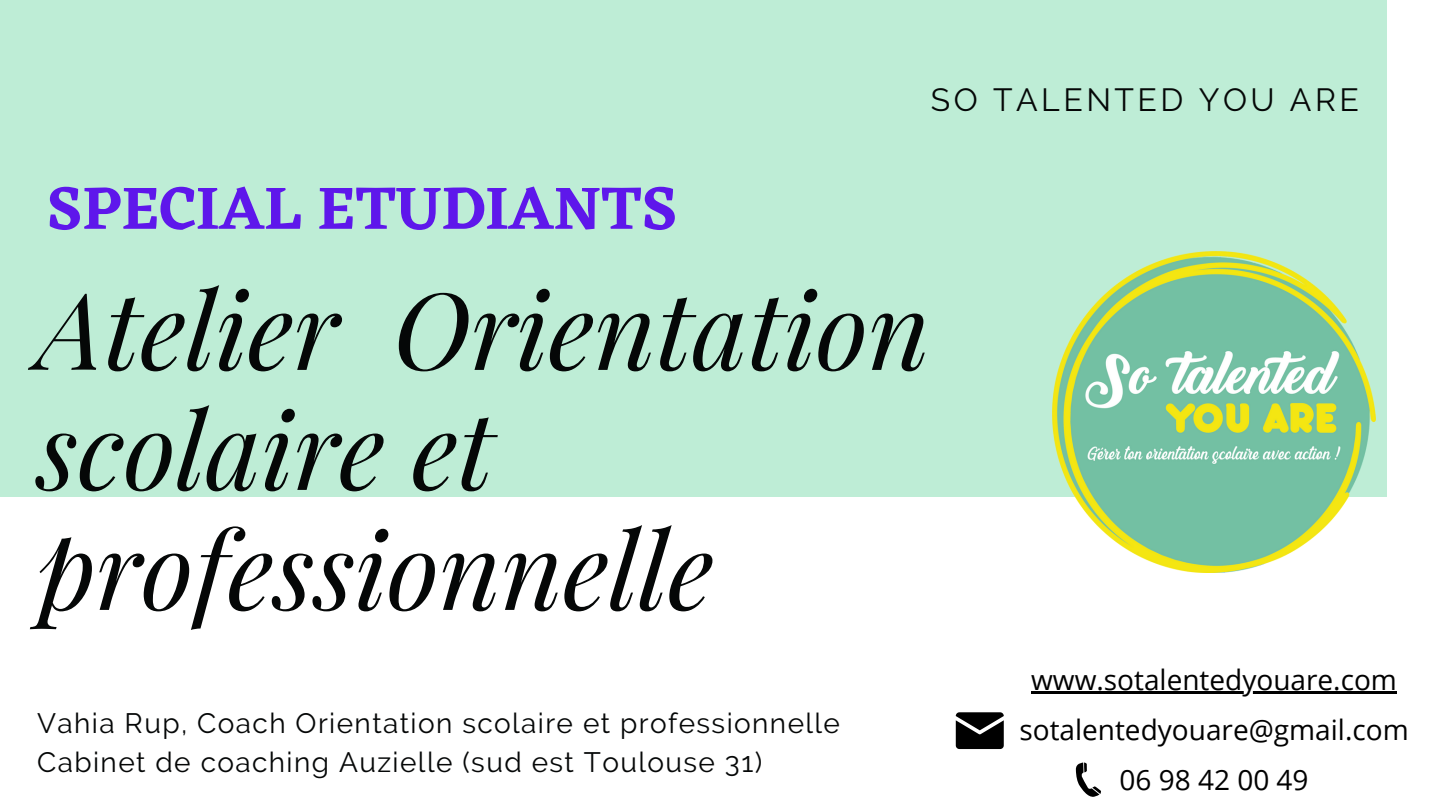
<style>
.page{position:relative;width:1440px;height:810px;background:#fff}
.page>*{position:absolute;margin:0;border:0;box-sizing:border-box;transform-origin:0 0}
.t1{font:italic 106.8px/120px "Playfair Display";color:#050707}
.t2{font:600 62px "Eczar";color:#5e17eb}
.t3{font:32px "Raleway";letter-spacing:.11em;color:#050707}
.t4{font:28px/39px "Raleway";letter-spacing:.05em;color:#050707}
.t5{font:28px/50.1px "Open Sans";color:#000;text-align:center}
</style>
<div class="page">
<div style="left:0;top:0;width:1387px;height:497px;background:#beedd6"></div>
<img style="left:1053px;top:251px;width:322px;height:321px">
<svg style="left:956px;top:712px;width:48px;height:37px;background:#222"></svg>
<svg style="left:1076px;top:762px;width:25px;height:35px"></svg>
<hr style="left:1031px;top:691px;width:366px;height:2px;background:#000">
<h2 class="t2" style="left:47px;top:171px;width:632px">SPECIAL ETUDIANTS</h2>
<p class="t3" style="left:931px;top:81px;width:430px">SO TALENTED YOU ARE</p>
<h1 class="t1" style="left:37px;top:266px;width:894px">Atelier Orientation scolaire et professionnelle</h1>
<p class="t4" style="left:37px;top:703px;width:804px">Vahia Rup, Coach Orientation scolaire et professionnelle<br>Cabinet de coaching Auzielle (sud est Toulouse 31)</p>
<p class="t5" style="left:1031px;top:654px;width:367px">www.sotalentedyouare.com</p>
<p class="t5" style="left:1019px;top:704px;width:391px">sotalentedyouare@gmail.com<br>06 98 42 00 49</p>
</div>
